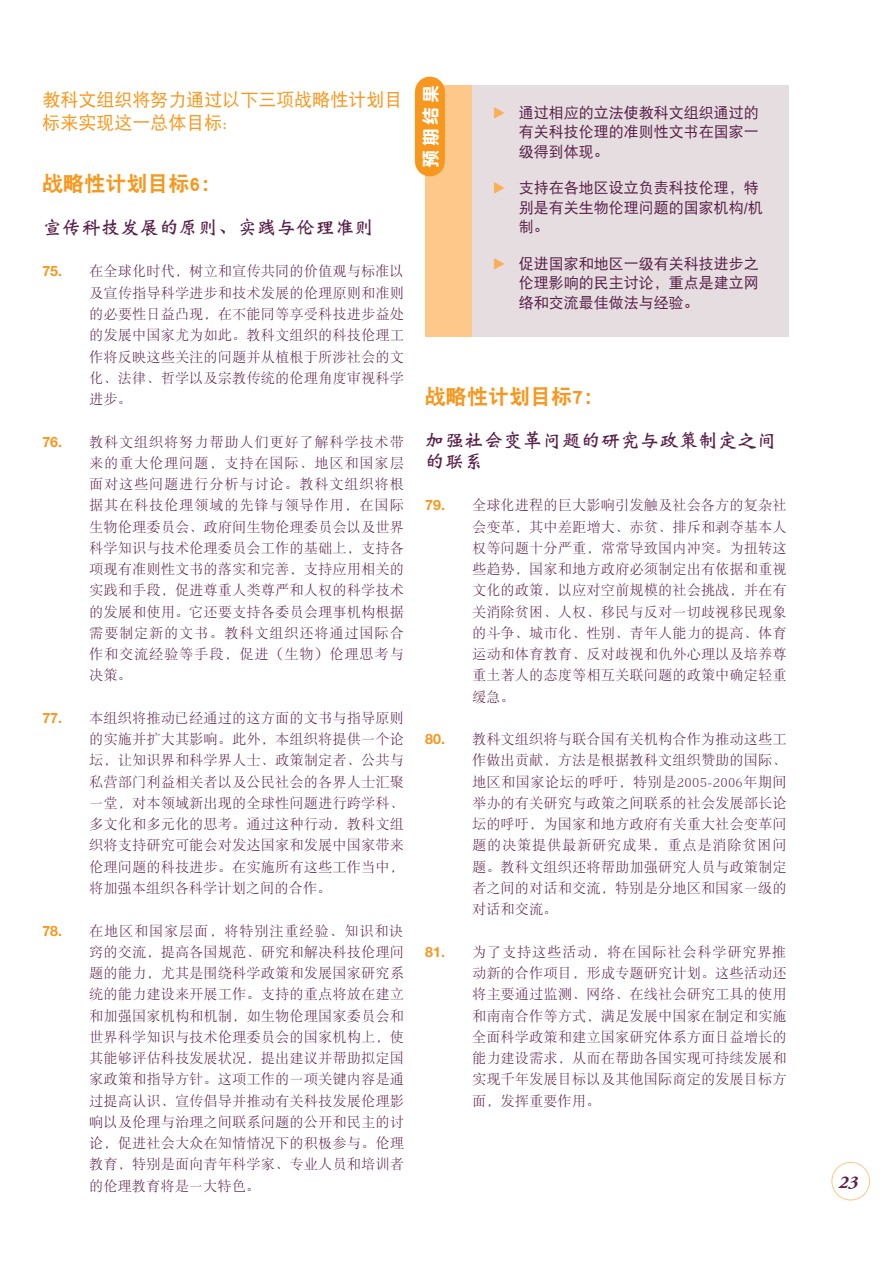
<style>
.page{position:relative;width:893px;height:1263px;background:#fff}
.page>*{position:absolute;margin:0;border:0;box-sizing:border-box;transform-origin:0 0}
.t1{font:21px "DFP Hei W9 G Bpc EUC H";color:#f7971d}
.t2{font:19.5px/21px "DFP Wei Bei W7 G Bpc EUC H";color:#592049}
.t3{font:18px/22.5px "DFP Hei W5 G Bpc EUC H";color:#f7971d}
.t4{font:18px "DFP Yuan W9 G Bpc EUC H";color:#fff}
.t5{font:italic 700 18px "Adobe Garamond";color:#592049}
.t6{font:15px/19.5px "DFP Hei W5 G Bpc EUC H";color:#592049;text-align:justify}
.t7{font:14.25px/21.3px "DFP Song W3 G Bpc EUC H";letter-spacing:.005em;color:#592049;text-align:justify}
.s1{font-family:"Helvetica Neue";font-weight:700;color:#f7971d}
.s2{font-family:"European Pi Three";color:#faae55}
</style>
<div class="page">
<div style="left:831px;top:1162px;width:38px;height:38px;border:1px solid #fdc889;border-radius:50%"></div>
<div style="left:425px;top:85px;width:47px;height:252px;background:#fdc889"></div>
<div style="left:472px;top:85px;width:316px;height:252px;background:#e5dde0"></div>
<div style="left:415px;top:92px;width:30px;height:69px;background:#f7971d"></div>
<p class="t3" style="left:42px;top:91px;width:362px">教科文组织将努力通过以下三项战略性计划目标来实现这一总体目标:</p>
<h1 class="t1" style="left:42px;top:176px;width:180px">战略性计划目标6：</h1>
<h2 class="t2" style="left:42px;top:219px;width:333px">宣传科技发展的原则、实践与伦理准则</h2>
<p class="t7" style="left:89px;top:262px;width:316px;text-indent:-47px"><span class="s1">75.</span> 在全球化时代，树立和宣传共同的价值观与标准以及宣传指导科学进步和技术发展的伦理原则和准则的必要性日益凸现，在不能同等享受科技进步益处的发展中国家尤为如此。教科文组织的科技伦理工作将反映这些关注的问题并从植根于所涉社会的文化、法律、哲学以及宗教传统的伦理角度审视科学进步。</p>
<p class="t7" style="left:89px;top:432px;width:316px;text-indent:-47px"><span class="s1">76.</span> 教科文组织将努力帮助人们更好了解科学技术带来的重大伦理问题，支持在国际、地区和国家层面对这些问题进行分析与讨论。教科文组织将根据其在科技伦理领域的先锋与领导作用，在国际生物伦理委员会、政府间生物伦理委员会以及世界科学知识与技术伦理委员会工作的基础上，支持各项现有准则性文书的落实和完善，支持应用相关的实践和手段，促进尊重人类尊严和人权的科学技术的发展和使用。它还要支持各委员会理事机构根据需要制定新的文书。教科文组织还将通过国际合作和交流经验等手段，促进（生物）伦理思考与决策。</p>
<p class="t7" style="left:89px;top:709px;width:316px;text-indent:-47px"><span class="s1">77.</span> 本组织将推动已经通过的这方面的文书与指导原则的实施并扩大其影响。此外，本组织将提供一个论坛，让知识界和科学界人士、政策制定者、公共与私营部门利益相关者以及公民社会的各界人士汇聚一堂，对本领域新出现的全球性问题进行跨学科、多文化和多元化的思考。通过这种行动，教科文组织将支持研究可能会对发达国家和发展中国家带来伦理问题的科技进步。在实施所有这些工作当中，将加强本组织各科学计划之间的合作。</p>
<p class="t7" style="left:89px;top:921px;width:316px;text-indent:-47px"><span class="s1">78.</span> 在地区和国家层面，将特别注重经验、知识和诀窍的交流，提高各国规范、研究和解决科技伦理问题的能力，尤其是围绕科学政策和发展国家研究系统的能力建设来开展工作。支持的重点将放在建立和加强国家机构和机制，如生物伦理国家委员会和世界科学知识与技术伦理委员会的国家机构上，使其能够评估科技发展状况，提出建议并帮助拟定国家政策和指导方针。这项工作的一项关键内容是通过提高认识、宣传倡导并推动有关科技发展伦理影响以及伦理与治理之间联系问题的公开和民主的讨论，促进社会大众在知情情况下的积极参与。伦理教育，特别是面向青年科学家、专业人员和培训者的伦理教育将是一大特色。</p>
<p class="t4" style="left:423px;top:168px;width:84px;rotate:-90deg">预期结果</p>
<p class="t6" style="left:519px;top:105px;width:241px;text-indent:-26px"><span class="s2">-</span> 通过相应的立法使教科文组织通过的有关科技伦理的准则性文书在国家一级得到体现。</p>
<p class="t6" style="left:519px;top:180px;width:246px;text-align:left;text-indent:-26px"><span class="s2">-</span> 支持在各地区设立负责科技伦理，特别是有关生物伦理问题的国家机构/机制。</p>
<p class="t6" style="left:519px;top:256px;width:241px;text-indent:-26px"><span class="s2">-</span> 促进国家和地区一级有关科技进步之伦理影响的民主讨论，重点是建立网络和交流最佳做法与经验。</p>
<h1 class="t1" style="left:425px;top:388px;width:180px">战略性计划目标7：</h1>
<h2 class="t2" style="left:425px;top:431px;width:352px">加强社会变革问题的研究与政策制定之间的联系</h2>
<p class="t7" style="left:472px;top:496px;width:316px;text-indent:-47px"><span class="s1">79.</span> 全球化进程的巨大影响引发触及社会各方的复杂社会变革，其中差距增大、赤贫、排斥和剥夺基本人权等问题十分严重，常常导致国内冲突。为扭转这些趋势，国家和地方政府必须制定出有依据和重视文化的政策，以应对空前规模的社会挑战，并在有关消除贫困、人权、移民与反对一切歧视移民现象的斗争、城市化、性别、青年人能力的提高、体育运动和体育教育、反对歧视和仇外心理以及培养尊重土著人的态度等相互关联问题的政策中确定轻重缓急。</p>
<p class="t7" style="left:472px;top:730px;width:316px;text-indent:-47px"><span class="s1">80.</span> 教科文组织将与联合国有关机构合作为推动这些工作做出贡献，方法是根据教科文组织赞助的国际、地区和国家论坛的呼吁，特别是2005-2006年期间举办的有关研究与政策之间联系的社会发展部长论坛的呼吁，为国家和地方政府有关重大社会变革问题的决策提供最新研究成果，重点是消除贫困问题。教科文组织还将帮助加强研究人员与政策制定者之间的对话和交流，特别是分地区和国家一级的对话和交流。</p>
<p class="t7" style="left:472px;top:943px;width:316px;text-indent:-47px"><span class="s1">81.</span> 为了支持这些活动，将在国际社会科学研究界推动新的合作项目，形成专题研究计划。这些活动还将主要通过监测、网络、在线社会研究工具的使用和南南合作等方式，满足发展中国家在制定和实施全面科学政策和建立国家研究体系方面日益增长的能力建设需求，从而在帮助各国实现可持续发展和实现千年发展目标以及其他国际商定的发展目标方面，发挥重要作用。</p>
<p class="t5" style="left:839px;top:1175px;width:20px">23</p>
</div>
